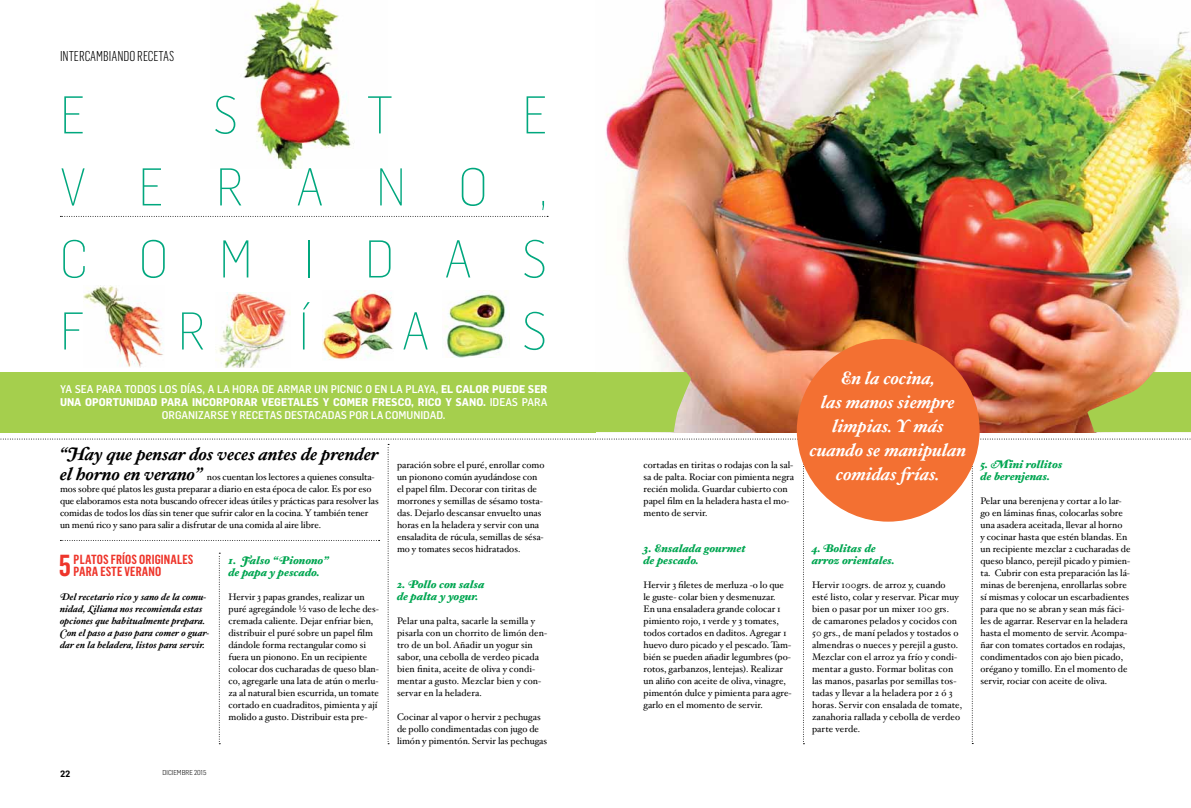
<style>
.page{position:relative;width:1191px;height:808px;background:#fff}
.page>*{position:absolute;margin:0;border:0;box-sizing:border-box;transform-origin:0 0}
.t1{font:200 52px/72px "Flama Semicondensed";letter-spacing:.98em;color:#00a77e;text-align:justify}
.t2{font:600 29.8px "Flama Condensed";color:#ee352b}
.t3{font:18px/24px "Hoefler Text Bold Italic Swash";letter-spacing:-.01em;color:#fff;text-align:center}
.t4{font:18px "Hoefler Text Bold Italic Swash";letter-spacing:-.01em;color:#000}
.t5{font:300 14px "Flama Condensed";color:#000}
.t6{font:600 13px/12px "Flama Condensed";letter-spacing:.01em;color:#ee352b}
.t7{font:500 11px/13px "Flama Semicondensed";color:#fff;text-align:center}
.t8{font:11px/12px "Hoefler Text Black Italic Swash";letter-spacing:-.01em;color:#00a651}
.t9{font:9.5px/12px "Hoefler Text";color:#000}
.t10{font:9.5px/12px "Hoefler Text Bold Italic Swash";color:#000}
.t11{font:600 9px "Flama";color:#000}
.t12{font:300 7px "Flama Semicondensed";color:#000}
.s1{font-weight:700}
.s2{font-family:"Hoefler Text Bold Italic Swash";font-size:18px}
</style>
<div class="page">
<img style="left:606px;top:0;width:585px;height:432px">
<div style="left:0;top:372px;width:595px;height:60px;background:#a5cf4d"></div>
<svg style="left:60px;top:216px;width:488px;height:1px"></svg>
<svg style="left:0;top:439px;width:1191px;height:305px"></svg>
<img style="left:83px;top:286px;width:80px;height:81px">
<img style="left:323px;top:290px;width:70px;height:70px">
<img style="left:243px;top:0;width:111px;height:168px">
<img style="left:216px;top:293px;width:74px;height:75px">
<div style="left:797px;top:339px;width:182px;height:183px;background:#f37032;border-radius:50%"></div>
<img style="left:442px;top:294px;width:64px;height:63px">
<svg style="left:595px;top:372px;width:96px;height:60px;background:#aace58"></svg>
<svg style="left:1087px;top:372px;width:104px;height:60px;background:#b1b84c"></svg>
<h3 class="t5" style="left:60px;top:47px;width:116px">INTERCAMBIAN DO RECETAS</h3>
<h1 class="t1" style="left:60px;top:77px;width:87px">ES</h1>
<h1 class="t1" style="left:367px;top:77px;width:27px">T</h1>
<h1 class="t1" style="left:60px;top:77px;width:489px;text-indent:462px">E VERANO, COMIDAS F</h1>
<h1 class="t1" style="left:178px;top:293px;width:29px">R</h1>
<h1 class="t1" style="left:299px;top:293px;width:11px">Í</h1>
<h1 class="t1" style="left:402px;top:293px;width:29px">A</h1>
<h1 class="t1" style="left:522px;top:293px;width:22px">S</h1>
<p class="t7" style="left:60px;top:382px;width:489px">YA SEA PARA TODOS LOS DÍAS, A LA HORA DE ARMAR UN PICNIC O EN LA PLAYA, <span class="s1">EL CALOR PUEDE SER<br>UNA OPORTUNIDAD PARA INCORPORAR VEGETALES Y COMER FRESCO, RICO Y SANO.</span> ID EAS PARA<br>ORGANIZARSE Y RECETAS DESTACADAS POR LA COMUNIDAD.</p>
<h3 class="t4" style="left:60px;top:443px;width:320px">“Hay que pensar dos veces antes de prender</h3>
<p class="t9" style="left:60px;top:471px;width:320px"><span class="s2">el horno en verano”</span> nos cuentan los lectores a quienes consulta&shy;mos sobre qué platos les gusta preparar a diario en esta época de calor. Es por eso que elaboramos esta nota buscando ofrecer ideas útiles y prácticas para resolver las comidas de todos los días sin tener que sufrir calor en la cocina. Y también tener un menú rico y sano para salir a disfrutar de una comida al aire libre.</p>
<h2 class="t2" style="left:59px;top:547px;width:14px">5</h2>
<h3 class="t6" style="left:74px;top:553px;width:121px">PLATOS FRÍOS ORIGINALES<br>PARA ESTE VERANO</h3>
<p class="t10" style="left:60px;top:591px;width:151px">Del recetario rico y sano de la comu&shy;nidad, Liliana nos recomienda estas opciones que habitualmente prepara.<br>Con el paso a paso para comer o guar&shy;dar en la heladera, listos para servir.</p>
<p class="t11" style="left:60px;top:767px;width:12px">22</p>
<p class="t12" style="left:162px;top:768px;width:46px">DICIEMBRE 2015</p>
<p class="t8" style="left:228px;top:554px;width:103px">1. Falso “Pionono” de papa y pescado.</p>
<p class="t9" style="left:228px;top:591px;width:152px">Hervir 3 papas grandes, realizar un puré agregándole ½ vaso de leche des&shy;cremada caliente. Dejar enfriar bien, distribuir el puré sobre un papel film dándole forma rectangular como si fuera un pionono. En un recipiente colocar dos cucharadas de queso blan&shy;co, agregarle una lata de atún o merlu&shy;za al natural bien escurrida, un tomate cortado en cuadraditos, pimienta y ají molido a gusto. Distribuir esta pre-</p>
<p class="t9" style="left:397px;top:459px;width:149px">paración sobre el puré, enrollar como un pionono común ayudándose con el papel film. Decorar con tiritas de morrones y semillas de sésamo tosta&shy;das. Dejarlo descansar envuelto unas horas en la heladera y servir con una ensaladita de rúcula, semillas de sésa&shy;mo y tomates secos hidratados.</p>
<p class="t8" style="left:397px;top:578px;width:89px">2. Pollo con salsa de palta y yogur.</p>
<p class="t9" style="left:397px;top:615px;width:152px">Pelar una palta, sacarle la semilla y pisarla con un chorrito de limón den&shy;tro de un bol. Añadir un yogur sin sabor, una cebolla de verdeo picada bien finita, aceite de oliva y condi&shy;mentar a gusto. Mezclar bien y con&shy;servar en la heladera.</p>
<p class="t9" style="left:397px;top:711px;width:152px">Cocinar al vapor o hervir 2 pechugas de pollo condimentadas con jugo de limón y pimentón. Servir las pechugas</p>
<p class="t9" style="left:643px;top:459px;width:152px">cortadas en tiritas o rodajas con la sal&shy;sa de palta. Rociar con pimienta negra recién molida. Guardar cubierto con papel film en la heladera hasta el mo&shy;mento de servir.</p>
<p class="t8" style="left:643px;top:542px;width:104px">3. Ensalada gourmet de pescado.</p>
<p class="t9" style="left:643px;top:579px;width:150px">Hervir 3 filetes de merluza -o lo que le guste- colar bien y desmenuzar.<br>En una ensaladera grande colocar 1 pimiento rojo, 1 verde y 3 tomates, todos cortados en daditos. Agregar 1 huevo duro picado y el pescado. Tam&shy;bién se pueden añadir legumbres (po&shy;rotos, garbanzos, lentejas). Realizar un aliño con aceite de oliva, vinagre, pimentón dulce y pimienta para agre&shy;garlo en el momento de servir.</p>
<h3 class="t3" style="left:810px;top:366px;width:158px">En la cocina,<br>las manos siempre limpias. Y más cuando se manipulan comidas frías.</h3>
<p class="t8" style="left:812px;top:542px;width:85px">4. Bolitas de arroz orientales.</p>
<p class="t9" style="left:812px;top:579px;width:152px">Hervir 100grs. de arroz y, cuando esté listo, colar y reservar. Picar muy bien o pasar por un mixer 100 grs.<br>de camarones pelados y cocidos con 50 grs., de maní pelados y tostados o almendras o nueces y perejil a gusto.<br>Mezclar con el arroz ya frío y condi&shy;mentar a gusto. Formar bolitas con las manos, pasarlas por semillas tos&shy;tadas y llevar a la heladera por 2 ó 3 horas. Servir con ensalada de tomate, zanahoria rallada y cebolla de verdeo parte verde.</p>
<p class="t8" style="left:980px;top:458px;width:84px">5. Mini rollitos de berenjenas.</p>
<p class="t9" style="left:980px;top:495px;width:151px">Pelar una berenjena y cortar a lo lar&shy;go en láminas finas, colocarlas sobre una asadera aceitada, llevar al horno<br>y cocinar hasta que estén blandas. En un recipiente mezclar 2 cucharadas de queso blanco, perejil picado y pimien&shy;ta. Cubrir con esta preparación las lá&shy;minas de berenjena, enrollarlas sobre sí mismas y colocar un escarbadientes para que no se abran y sean más fáci&shy;les de agarrar. Reservar en la heladera hasta el momento de servir. Acompa&shy;ñar con tomates cortados en rodajas, condimentados con ajo bien picado, orégano y tomillo. En el momento de servir, rociar con aceite de oliva.</p>
</div>
